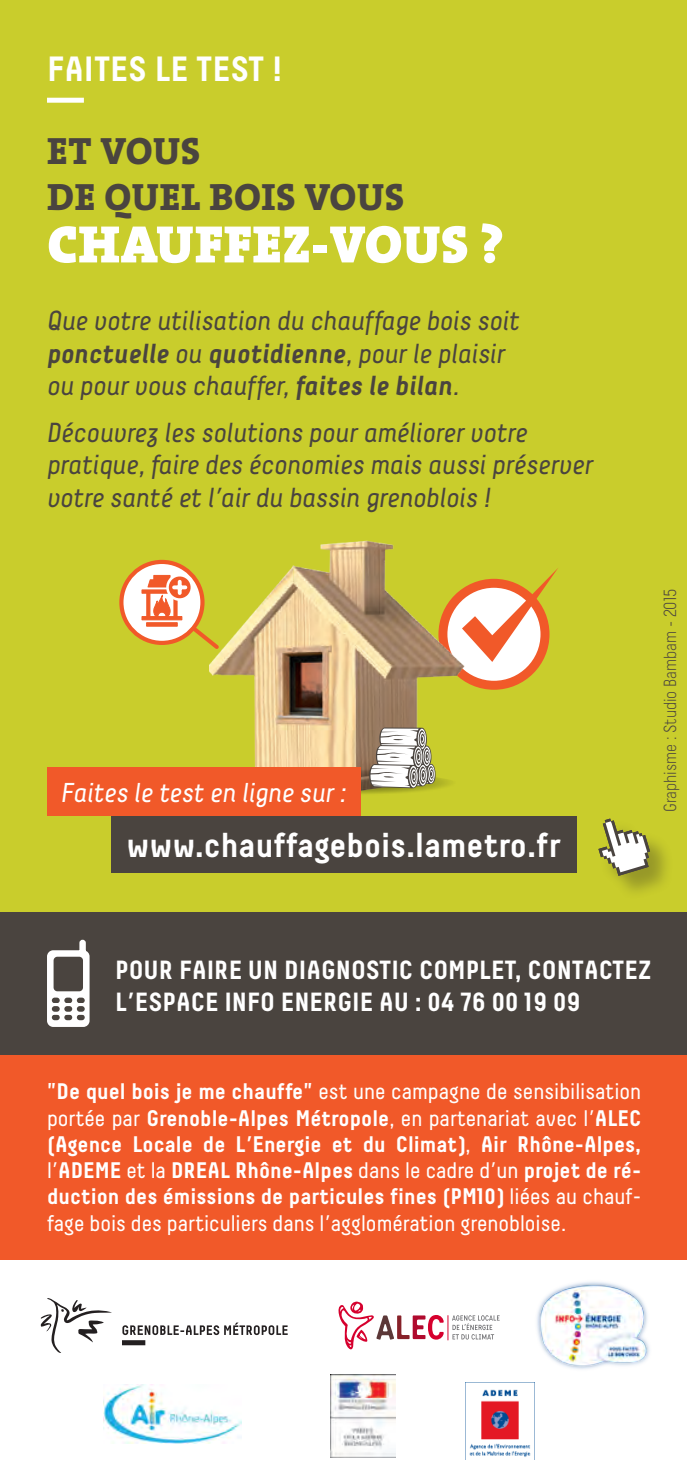
<style>
.page{position:relative;width:687px;height:1484px;background:#fff}
.page>*{position:absolute;margin:0;border:0;box-sizing:border-box;transform-origin:0 0}
.t1{font:900 53px "The Serif";letter-spacing:.015em;color:#fff}
.t2{font:800 38.25px/45.8px "The Serif";letter-spacing:.015em;color:#4a443f}
.t3{font:700 35px "Decima";color:#fff}
.Astuces{font:700 34.5px "Decima";color:#fff}
.Astuces-2{font:italic 27.5px/32.5px "Decima";color:#4a443f}
.Astuces-3{font:italic 27.25px "Decima";color:#fff}
.Astuces-4{font:700 26.25px/32.5px "Decima";color:#fff}
.Astuces-5{font:700 22.5px/26.2px "Decima";color:#fff;text-align:justify}
.t4{font:300 17.5px "Decima";color:#4a443f}
.s1{font-weight:700}
.s2{font-weight:400}
</style>
<div class="page">
<div style="left:0;top:0;width:686px;height:1241px;background:#c9cd2c"></div>
<div style="left:47px;top:98px;width:37px;height:5px;background:#fff"></div>
<img style="left:465px;top:1382px;width:69px;height:77px">
<svg style="left:41px;top:1298px;width:246px;height:55px"></svg>
<div style="left:0;top:1055px;width:686px;height:205px;background:#f15929"></div>
<div style="left:0;top:912px;width:686px;height:143px;background:#4a443f"></div>
<svg style="left:47px;top:939px;width:43px;height:88px"></svg>
<svg style="left:442px;top:583px;width:102px;height:102px"></svg>
<svg style="left:496px;top:568px;width:62px;height:94px"></svg>
<div style="left:599px;top:820px;width:75px;height:80px;background:#231f20;opacity:.3"></div>
<svg style="left:598px;top:818px;width:51px;height:58px"></svg>
<img style="left:209px;top:540px;width:287px;height:276px">
<div style="left:47px;top:767px;width:313px;height:49px;background:#f15929"></div>
<div style="left:111px;top:816px;width:465px;height:56px;background:#4a443f"></div>
<svg style="left:121px;top:562px;width:81px;height:81px;fill:#fff"></svg>
<div style="left:119px;top:560px;width:85px;height:85px;border:4px solid #f15929;border-radius:50%"></div>
<hr style="left:142px;top:616px;width:40px;height:4px;background:#f15929">
<svg style="left:146px;top:593px;width:1px;height:26px"></svg>
<hr style="left:142px;top:590px;width:40px;height:3px;background:#f15929">
<svg style="left:147px;top:574px;width:75px;height:79px"></svg>
<svg style="left:369px;top:727px;width:66px;height:63px"></svg>
<svg style="left:338px;top:1301px;width:161px;height:49px"></svg>
<img style="left:103px;top:1384px;width:138px;height:59px">
<img style="left:537px;top:1281px;width:113px;height:88px">
<img style="left:330px;top:1374px;width:65px;height:83px">
<p class="t3" style="left:47px;top:48px;width:237px">FAITES LE TEST !</p>
<p class="t2" style="left:47px;top:128px;width:358px">ET VOUS<br>DE QUEL BOIS VOUS</p>
<p class="t1" style="left:47px;top:200px;width:457px">CHAUFFEZ-VOUS ?</p>
<p class="Astuces-2" style="left:47px;top:304px;width:474px">Que votre utilisation du chauffage bois soit <span class="s1">ponctuelle</span> ou <span class="s1">quotidienne</span>, pour le plaisir ou pour vous chauffer, <span class="s1">faites le bilan</span>.</p>
<p class="Astuces-2" style="left:47px;top:416px;width:547px">Découvrez les solutions pour améliorer votre pratique, faire des économies mais aussi préserver votre santé et l’air du bassin grenoblois !</p>
<p class="Astuces-3" style="left:61px;top:777px;width:286px">Faites le test en ligne sur :</p>
<p class="Astuces" style="left:126px;top:824px;width:435px">www.chauffagebois.lametro.fr</p>
<p class="t4" style="left:660px;top:812px;width:225px;rotate:-90deg">Graphisme : Studio Bambam - 2015</p>
<p class="Astuces-4" style="left:115px;top:953px;width:538px">POUR FAIRE UN DIAGNOSTIC COMPLET, CONTACTEZ<br>L’ESPACE INFO ENERGIE AU : 04 76 00 19 09</p>
<p class="Astuces-5" style="left:47px;top:1078px;width:595px">"De quel bois je me chauffe" <span class="s2">est une campagne de sensibilisation portée par</span> Grenoble-Alpes Métropole<span class="s2">, en partenariat avec l’</span>ALEC (Agence Locale de L’Energie et du Climat)<span class="s2">,</span> Air Rhône-Alpes, <span class="s2">l’</span>ADEME <span class="s2">et la</span> DREAL Rhône-Alpes <span class="s2">dans le cadre d’un</span> projet de ré&shy;duction des émissions de particules fines (PM10) <span class="s2">liées au chauf&shy;fage bois des particuliers dans l’agglomération grenobloise.</span></p>
</div>
